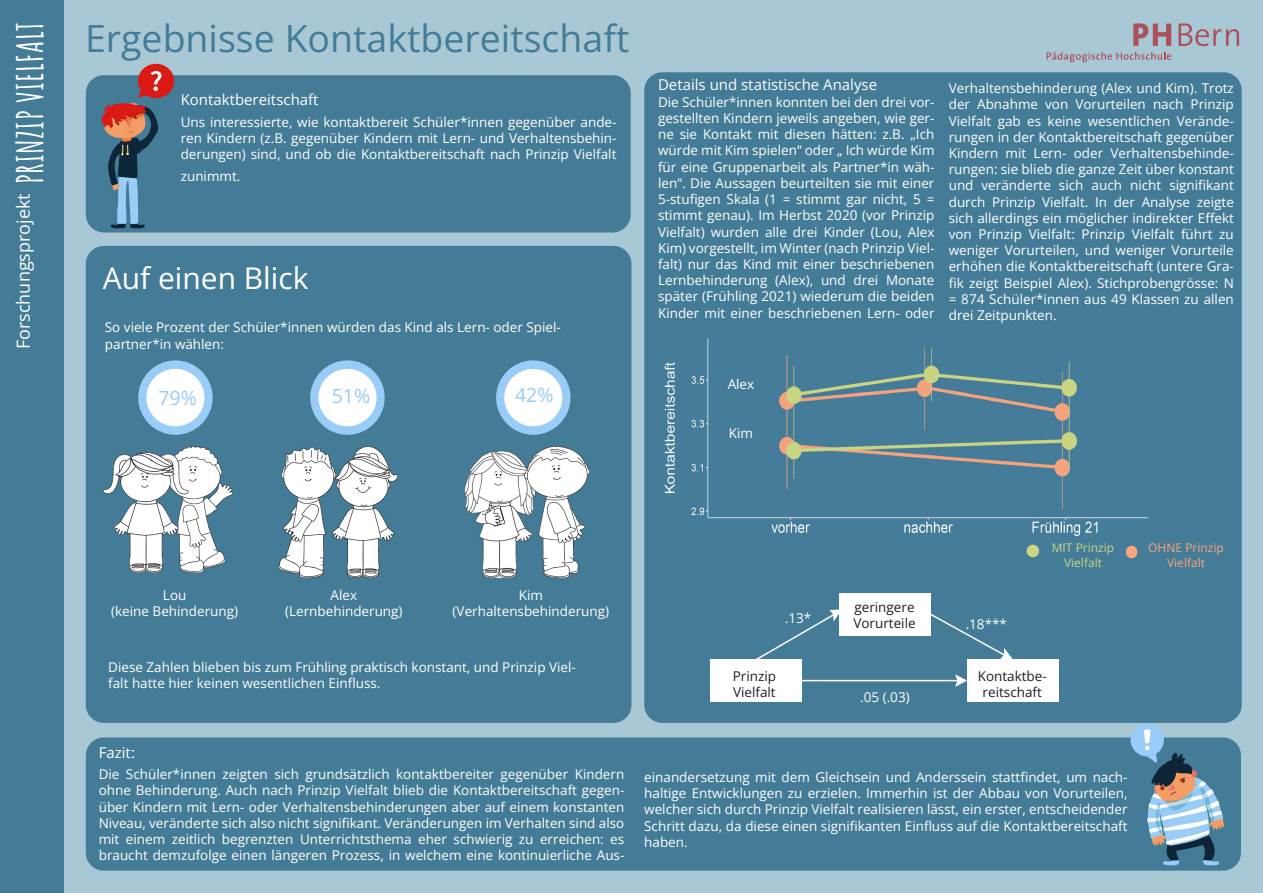
<style>
.page{position:relative;width:1263px;height:893px;background:#a9c8d5}
.page>*{position:absolute;margin:0;border:0;box-sizing:border-box;transform-origin:0 0}
.t1{font:700 37.5px "Open Sans";color:#447c97}
.t2{font:700 36px "Amatic SC";color:#fff}
.t3{font:700 30px "Open Sans";color:#fff}
.t4{font:700 19.5px "Open Sans";color:#99ccf7}
.t5{font:18px "Open Sans";color:#fff}
.t6{font:700 15px "Open Sans";color:#fff}
.t7{font:13.5px/16.2px "Open Sans";color:#fff;text-align:justify}
.t8{font:13.5px/16.2px "Open Sans";color:#231f20}
.t9{font:700 13.5px "Open Sans";color:#fff}
.t10{font:12px/14.4px "Open Sans";color:#fba47d;text-align:center}
.t11{font:12px/14.4px "Open Sans";color:#c9d582;text-align:center}
.s1{font-weight:400}
</style>
<div class="page">
<svg style="left:1133px;top:23px;width:38px;height:23px"></svg>
<svg style="left:1178px;top:23px;width:61px;height:23px"></svg>
<svg style="left:1046px;top:52px;width:125px;height:10px"></svg>
<div style="left:0;top:0;width:64px;height:893px;background:#447c97"></div>
<div style="left:86px;top:246px;width:545px;height:477px;background:#447c97;border-radius:18px"></div>
<div style="left:644px;top:72px;width:598px;height:651px;background:#447c97;border-radius:18px"></div>
<div style="left:86px;top:737px;width:1155px;height:134px;background:#447c97;border-radius:18px"></div>
<div style="left:86px;top:75px;width:545px;height:157px;background:#447c97;border-radius:18px"></div>
<svg style="left:101px;top:64px;width:73px;height:165px"></svg>
<div style="left:1130px;top:723px;width:34px;height:33px;background:#99ccf7;border-radius:50%"></div>
<svg style="left:1144px;top:730px;width:80px;height:135px"></svg>
<img style="left:664px;top:338px;width:485px;height:218px">
<div style="left:710px;top:660px;width:92px;height:42px;background:#fff"></div>
<div style="left:839px;top:593px;width:91px;height:42px;background:#fff"></div>
<div style="left:967px;top:660px;width:92px;height:42px;background:#fff"></div>
<svg style="left:928px;top:612px;width:85px;height:47px"></svg>
<hr style="left:802px;top:680px;width:157px;height:1px;background:#fff">
<svg style="left:955px;top:674px;width:12px;height:13px"></svg>
<svg style="left:754px;top:609px;width:88px;height:51px"></svg>
<img style="left:188px;top:447px;width:44px;height:126px">
<img style="left:103px;top:447px;width:85px;height:126px">
<img style="left:278px;top:447px;width:54px;height:130px">
<img style="left:332px;top:447px;width:66px;height:130px">
<img style="left:464px;top:451px;width:60px;height:126px">
<img style="left:524px;top:447px;width:66px;height:130px">
<div style="left:1026px;top:545px;width:13px;height:12px;background:#c9d582;border-radius:50%"></div>
<div style="left:1126px;top:546px;width:11px;height:12px;background:#fba47d;border-radius:50%"></div>
<div style="left:138px;top:360px;width:75px;height:75px;background:#99ccf7;border-radius:50%"></div>
<div style="left:146px;top:369px;width:58px;height:57px;background:#fff;border-radius:50%"></div>
<div style="left:310px;top:360px;width:75px;height:75px;background:#99ccf7;border-radius:50%"></div>
<div style="left:318px;top:369px;width:58px;height:57px;background:#fff;border-radius:50%"></div>
<div style="left:496px;top:360px;width:74px;height:75px;background:#99ccf7;border-radius:50%"></div>
<div style="left:504px;top:369px;width:58px;height:57px;background:#fff;border-radius:50%"></div>
<p class="t2" style="left:2px;top:184px;width:163px;rotate:-90deg">PRINZIP VIELFALT</p>
<p class="t1" style="left:85px;top:13px;width:546px">Ergebnisse Kontaktbereitschaft</p>
<p class="t6" style="left:181px;top:90px;width:139px">Kontaktbereitschaft</p>
<p class="t7" style="left:181px;top:114px;width:437px">Uns interessierte, wie kontaktbereit Schüler*innen gegenüber ande&shy;ren Kindern (z.B. gegenüber Kindern mit Lern- und Verhaltensbehin&shy;derungen) sind, und ob die Kontaktbereitschaft nach Prinzip Vielfalt</p>
<p class="t7" style="left:181px;top:168px;width:61px">zunimmt.</p>
<p class="t5" style="left:11px;top:349px;width:157px;rotate:-90deg">Forschungsprojekt</p>
<p class="t3" style="left:103px;top:257px;width:207px">Auf einen Blick</p>
<p class="t7" style="left:105px;top:319px;width:457px">So viele Prozent der Schüler*innen würden das Kind als Lern- oder Spiel&shy;partner*in wählen:</p>
<p class="t4" style="left:158px;top:385px;width:40px">79%</p>
<p class="t4" style="left:332px;top:383px;width:40px">51%</p>
<p class="t4" style="left:515px;top:382px;width:40px">42%</p>
<p class="t6" style="left:658px;top:74px;width:221px">Details und statistische Analyse</p>
<p class="t7" style="left:658px;top:94px;width:278px">Die Schüler*innen konnten bei den drei vor&shy;gestellten Kindern jeweils angeben, wie ger&shy;ne sie Kontakt mit diesen hätten: z.B. „Ich würde mit Kim spielen“ oder „ Ich würde Kim für eine Gruppenarbeit als Partner*in wäh&shy;len“. Die Aussagen beurteilten sie mit einer 5-stufigen Skala (1 = stimmt gar nicht, 5 = stimmt genau). Im Herbst 2020 (vor Prinzip Vielfalt) wurden alle drei Kinder (Lou, Alex Kim) vorgestellt, im Winter (nach Prinzip Viel&shy;falt) nur das Kind mit einer beschriebenen Lernbehinderung (Alex), und drei Monate später (Frühling 2021) wiederum die beiden Kinder mit einer beschriebenen Lern- oder</p>
<p class="t7" style="left:949px;top:80px;width:287px">Verhaltensbehinderung (Alex und Kim). Trotz der Abnahme von Vorurteilen nach Prinzip Vielfalt gab es keine wesentlichen Verände&shy;rungen in der Kontaktbereitschaft gegenüber Kindern mit Lern- oder Verhaltensbehinde&shy;rungen: sie blieb die ganze Zeit über konstant und veränderte sich auch nicht signifikant durch Prinzip Vielfalt. In der Analyse zeigte sich allerdings ein möglicher indirekter Effekt von Prinzip Vielfalt: Prinzip Vielfalt führt zu weniger Vorurteilen, und weniger Vorurteile erhöhen die Kontaktbereitschaft (untere Gra&shy;fik zeigt Beispiel Alex). Stichprobengrösse: N = 874 Schüler*innen aus 49 Klassen zu allen drei Zeitpunkten.</p>
<p class="t7" style="left:728px;top:376px;width:28px">Alex</p>
<p class="t7" style="left:729px;top:425px;width:26px">Kim</p>
<p class="t7" style="left:163px;top:586px;width:25px">Lou</p>
<p class="t7" style="left:111px;top:602px;width:128px">(keine Behinderung)</p>
<p class="t7" style="left:285px;top:586px;width:119px;text-align:center">Alex (Lernbehinderung)</p>
<p class="t7" style="left:519px;top:586px;width:26px">Kim</p>
<p class="t7" style="left:453px;top:602px;width:158px">(Verhaltensbehinderung)</p>
<p class="t7" style="left:108px;top:659px;width:469px">Diese Zahlen blieben bis zum Frühling praktisch konstant, und Prinzip Viel&shy;falt hatte hier keinen wesentlichen Einfluss.</p>
<p class="t9" style="left:785px;top:609px;width:28px">.13*</p>
<p class="t8" style="left:733px;top:667px;width:45px">Prinzip<br>Vielfalt</p>
<p class="t8" style="left:853px;top:599px;width:64px">geringere<br>Vorurteile</p>
<p class="t9" style="left:860px;top:687px;width:51px">.05 (.03)</p>
<p class="t9" style="left:966px;top:615px;width:43px">.18***</p>
<p class="t11" style="left:1052px;top:540px;width:64px">MIT Prinzip<br>Vielfalt</p>
<p class="t10" style="left:1148px;top:540px;width:77px">OHNE Prinzip<br>Vielfalt</p>
<p class="t8" style="left:978px;top:668px;width:71px;text-align:center">Kontaktbe&shy;reitschaft</p>
<p class="t6" style="left:99px;top:742px;width:38px">Fazit<span class="s1">:</span></p>
<p class="t7" style="left:99px;top:766px;width:527px">Die Schüler*innen zeigten sich grundsätzlich kontaktbereiter gegenüber Kindern ohne Behinderung. Auch nach Prinzip Vielfalt blieb die Kontaktbereitschaft gegen&shy;über Kindern mit Lern- oder Verhaltensbehinderungen aber auf einem konstanten Niveau, veränderte sich also nicht signifikant. Veränderungen im Verhalten sind also mit einem zeitlich begrenzten Unterrichtsthema eher schwierig zu erreichen: es braucht demzufolge einen längeren Prozess, in welchem eine kontinuierliche Aus-</p>
<p class="t7" style="left:644px;top:769px;width:485px">einandersetzung mit dem Gleichsein und Anderssein stattfindet, um nach&shy;haltige Entwicklungen zu erzielen. Immerhin ist der Abbau von Vorurteilen, welcher sich durch Prinzip Vielfalt realisieren lässt, ein erster, entscheidender Schritt dazu, da diese einen signifikanten Einfluss auf die Kontaktbereitschaft haben.</p>
</div>
